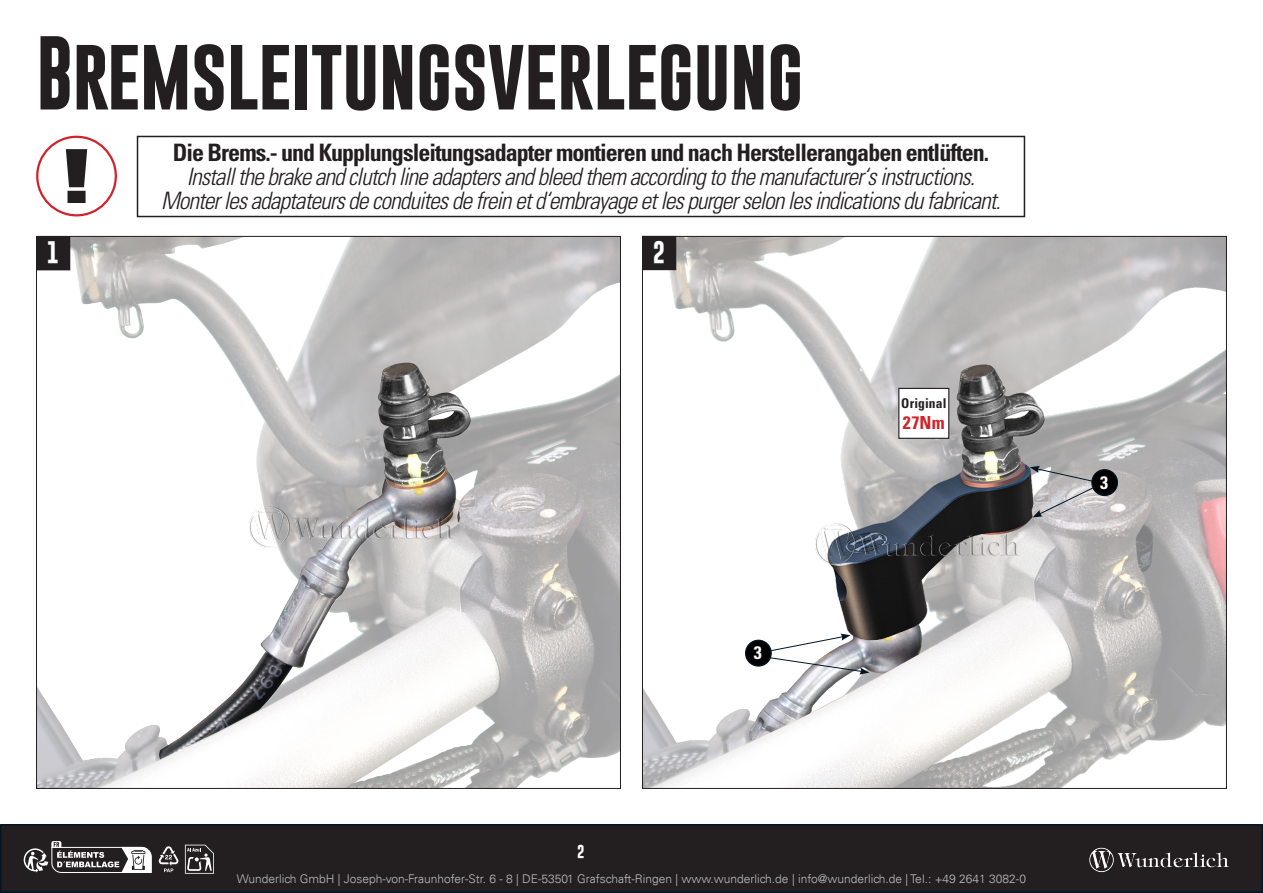
<style>
.page{position:relative;width:1263px;height:893px;background:#fff}
.page>*{position:absolute;margin:0;border:0;box-sizing:border-box;transform-origin:0 0}
.t1{font:700 75px "Gobold";letter-spacing:-.01em;color:#231f20;scale:.92 1}
.t2{font:italic 300 condensed 24px/24px "Univers LT Std";letter-spacing:-.04em;color:#231f20;text-align:center}
.t3{font:700 condensed 24px "Univers LT Std";letter-spacing:-.04em;color:#231f20}
.t4{font:700 22.5px "Gobold";color:#fff}
.t5{font:700 condensed 18px "Univers LT Std";color:#d1232a}
.t6{font:700 condensed 18px "Univers LT Std";color:#fff}
.t7{font:700 condensed 13.5px "Univers LT Std";letter-spacing:.005em;color:#231f20}
.t8{font:700 13.5px "Gobold";color:#fff}
.t9{font:300 12px "Univers LT";color:#bcbdc0}
</style>
<div class="page">
<img style="left:38px;top:238px;width:581px;height:549px">
<img style="left:644px;top:238px;width:581px;height:549px">
<div style="left:137px;top:136px;width:888px;height:81px;border:2px solid #231f20"></div>
<img style="left:250px;top:507px;width:206px;height:41px">
<div style="left:642px;top:236px;width:34px;height:34px;background:#231f20"></div>
<div style="left:37px;top:237px;width:33px;height:33px;background:#231f20"></div>
<div style="left:36px;top:236px;width:34px;height:34px;border:1px solid #231f20"></div>
<div style="left:36px;top:136px;width:81px;height:80px;border:2px solid #d1232a;border-radius:50%"></div>
<svg style="left:66px;top:149px;width:21px;height:54px"></svg>
<div style="left:1092px;top:470px;width:25px;height:25px;background:#000;border-radius:50%"></div>
<div style="left:1091px;top:469px;width:27px;height:27px;border:1px solid #011622;border-radius:50%"></div>
<svg style="left:1030px;top:466px;width:66px;height:51px;background:#b7b6b8"></svg>
<div style="left:746px;top:640px;width:25px;height:26px;background:#000;border-radius:50%"></div>
<div style="left:745px;top:640px;width:27px;height:27px;border:1px solid #011622;border-radius:50%"></div>
<svg style="left:767px;top:634px;width:102px;height:41px"></svg>
<div style="left:899px;top:388px;width:50px;height:50px;background:#fff"></div>
<div style="left:898px;top:388px;width:51px;height:51px;border:1px solid #231f20"></div>
<img style="left:815px;top:524px;width:206px;height:41px">
<div style="left:1px;top:825px;width:1261px;height:67px;background:#231f20"></div>
<div style="left:0;top:824px;width:1263px;height:69px;border:2px solid #011622"></div>
<img style="left:1086px;top:824px;width:177px;height:69px">
<svg style="left:158px;top:846px;width:20px;height:26px"></svg>
<svg style="left:24px;top:841px;width:128px;height:32px"></svg>
<svg style="left:185px;top:845px;width:29px;height:29px"></svg>
<h1 class="t1" style="left:36px;top:24px;width:836px">Bremsleitungsverlegung</h1>
<p class="t3" style="left:173px;top:137px;width:818px">Die Brems.- und Kupplungsleitungsadapter montieren und nach Herstellerangaben entlüften.</p>
<p class="t2" style="left:161px;top:164px;width:841px">Install the brake and clutch line adapters and bleed them according to the manufacturer‘s instructions.<br>Monter les adaptateurs de conduites de frein et d‘embrayage et les purger selon les indications du fabricant.</p>
<p class="t4" style="left:47px;top:237px;width:14px">1</p>
<p class="t4" style="left:653px;top:237px;width:14px">2</p>
<p class="t6" style="left:754px;top:642px;width:9px">3</p>
<p class="t7" style="left:901px;top:395px;width:47px">Original</p>
<p class="t5" style="left:903px;top:412px;width:43px">27Nm</p>
<p class="t8" style="left:577px;top:843px;width:9px">2</p>
<p class="t9" style="left:237px;top:871px;width:790px">Wunderlich GmbH | Joseph-von-Fraunhofer-Str. 6 - 8 | DE-53501 Grafschaft-Ringen | www.wunderlich.de | info@wunderlich.de | Tel.: +49 2641 3082-0</p>
<p class="t6" style="left:1100px;top:471px;width:9px">3</p>
</div>
